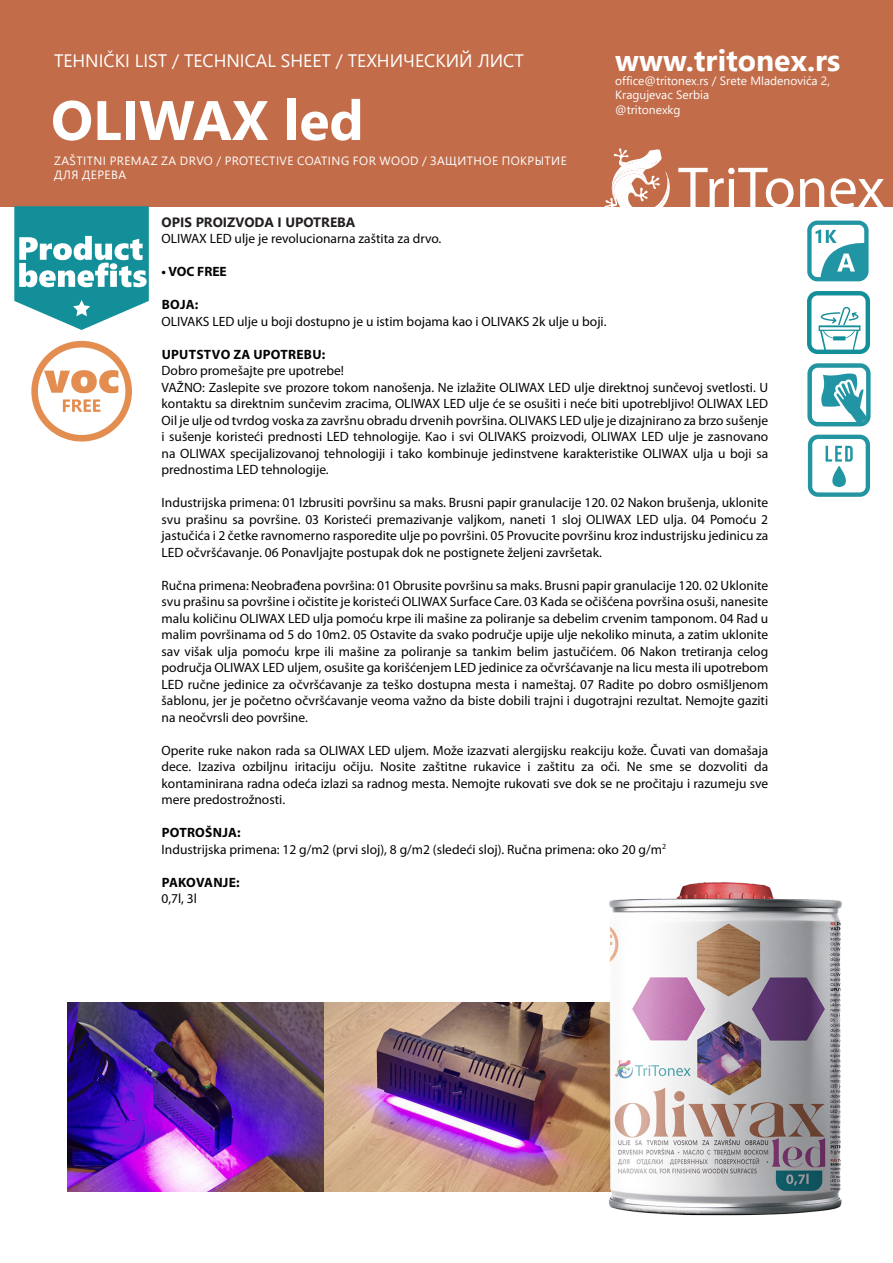
<style>
.page{position:relative;width:893px;height:1263px;background:#fff}
.page>*{position:absolute;margin:0;border:0;box-sizing:border-box;transform-origin:0 0}
.t1{font:700 55.5px "Segoe UI";color:#fff}
.t2{font:700 30px "Segoe UI";color:#fff}
.t3{font:18px "Segoe UI";color:#fff}
.t4{font:13.5px/16.5px "Myriad Pro";color:#040503;text-align:justify}
.t5{font:700 13.5px "Myriad Pro";letter-spacing:.02em;color:#040503}
.t6{font:700 13.5px "Segoe UI";color:#231f20}
.t7{font:12px/14.4px "Segoe UI";letter-spacing:.035em;color:#fff}
.t8{font:12px "Segoe UI";letter-spacing:.01em;color:#fff}
</style>
<div class="page">
<img style="left:323px;top:1002px;width:220px;height:190px">
<img style="left:68px;top:1002px;width:255px;height:190px">
<div style="left:0;top:0;width:893px;height:206px;background:#c36c49"></div>
<svg style="left:604px;top:148px;width:67px;height:59px"></svg>
<svg style="left:678px;top:168px;width:116px;height:39px"></svg>
<svg style="left:800px;top:178px;width:24px;height:29px"></svg>
<svg style="left:831px;top:178px;width:53px;height:29px"></svg>
<svg style="left:14px;top:206px;width:135px;height:124px"></svg>
<svg style="left:31px;top:341px;width:101px;height:100px"></svg>
<svg style="left:807px;top:291px;width:63px;height:63px"></svg>
<svg style="left:807px;top:363px;width:64px;height:63px"></svg>
<svg style="left:808px;top:435px;width:62px;height:62px"></svg>
<svg style="left:807px;top:221px;width:61px;height:60px"></svg>
<img style="left:543px;top:882px;width:299px;height:334px">
<p class="t3" style="left:54px;top:44px;width:471px">TEHNIČKI LIST / TECHNICAL SHEET / ТЕХНИЧЕСКИЙ ЛИСТ</p>
<p class="t1" style="left:51px;top:68px;width:314px">OLIWAX led</p>
<p class="t7" style="left:54px;top:152px;width:514px">ZAŠTITNI PREMAZ ZA DRVO / PROTECTIVE COATING FOR WOOD / ЗАЩИТНОЕ ПОКРЫТИЕ<br>ДЛЯ ДЕРЕВА</p>
<p class="t2" style="left:615px;top:32px;width:227px">www.tritonex.rs</p>
<p class="t8" style="left:615px;top:69px;width:216px">office@tritonex.rs / Srete Mladenovića 2,</p>
<p class="t8" style="left:615px;top:84px;width:95px">Kragujevac Serbia</p>
<p class="t8" style="left:615px;top:98px;width:67px">@tritonexkg</p>
<p class="t6" style="left:162px;top:209px;width:195px">OPIS PROIZVODA I UPOTREBA</p>
<p class="t4" style="left:162px;top:230px;width:281px">OLIWAX LED ulje je revolucionarna zaštita za drvo.</p>
<p class="t5" style="left:162px;top:263px;width:67px">• VOC FREE</p>
<p class="t5" style="left:162px;top:296px;width:38px">BOJA:</p>
<p class="t4" style="left:162px;top:313px;width:446px">OLIVAKS LED ulje u boji dostupno je u istim bojama kao i OLIVAKS 2k ulje u boji.</p>
<p class="t5" style="left:162px;top:345px;width:165px">UPUTSTVO ZA UPOTREBU:</p>
<p class="t4" style="left:162px;top:362px;width:184px">Dobro promešajte pre upotrebe!</p>
<p class="t4" style="left:162px;top:379px;width:608px">VAŽNO: Zaslepite sve prozore tokom nanošenja. Ne izlažite OLIWAX LED ulje direktnoj sunčevoj svetlosti. U kontaktu sa direktnim sunčevim zracima, OLIWAX LED ulje će se osušiti i neće biti upotrebljivo! OLIWAX LED Oil je ulje od tvrdog voska za završnu obradu drvenih površina. OLIVAKS LED ulje je dizajnirano za brzo sušenje i sušenje koristeći prednosti LED tehnologije. Kao i svi OLIVAKS proizvodi, OLIWAX LED ulje je zasnovano na OLIWAX specijalizovanoj tehnologiji i tako kombinuje jedinstvene karakteristike OLIWAX ulja u boji sa prednostima LED tehnologije.</p>
<p class="t4" style="left:162px;top:494px;width:608px">Industrijska primena: 01 Izbrusiti površinu sa maks. Brusni papir granulacije 120. 02 Nakon brušenja, uklonite svu prašinu sa površine. 03 Koristeći premazivanje valjkom, naneti 1 sloj OLIWAX LED ulja. 04 Pomoću 2 jastučića i 2 četke ravnomerno rasporedite ulje po površini. 05 Provucite površinu kroz industrijsku jedinicu za LED očvršćavanje. 06 Ponavljajte postupak dok ne postignete željeni završetak.</p>
<p class="t4" style="left:162px;top:577px;width:608px">Ručna primena: Neobrađena površina: 01 Obrusite površinu sa maks. Brusni papir granulacije 120. 02 Uklonite svu prašinu sa površine i očistite je koristeći OLIWAX Surface Care. 03 Kada se očišćena površina osuši, nanesite malu količinu OLIWAX LED ulja pomoću krpe ili mašine za poliranje sa debelim crvenim tamponom. 04 Rad u malim površinama od 5 do 10m2. 05 Ostavite da svako područje upije ulje nekoliko minuta, a zatim uklonite sav višak ulja pomoću krpe ili mašine za poliranje sa tankim belim jastučićem. 06 Nakon tretiranja celog područja OLIWAX LED uljem, osušite ga korišćenjem LED jedinice za očvršćavanje na licu mesta ili upotrebom LED ručne jedinice za očvršćavanje za teško dostupna mesta i nameštaj. 07 Radite po dobro osmišljenom šablonu, jer je početno očvršćavanje veoma važno da biste dobili trajni i dugotrajni rezultat. Nemojte gaziti na neočvrsli deo površine.</p>
<p class="t4" style="left:162px;top:742px;width:608px">Operite ruke nakon rada sa OLIWAX LED uljem. Može izazvati alergijsku reakciju kože. Čuvati van domašaja dece. Izaziva ozbiljnu iritaciju očiju. Nosite zaštitne rukavice i zaštitu za oči. Ne sme se dozvoliti da kontaminirana radna odeća izlazi sa radnog mesta. Nemojte rukovati sve dok se ne pročitaju i razumeju sve mere predostrožnosti.</p>
<p class="t5" style="left:162px;top:824px;width:80px">POTROŠNJA:</p>
<p class="t4" style="left:162px;top:841px;width:506px">Industrijska primena: 12 g/m2 (prvi sloj), 8 g/m2 (sledeći sloj). Ručna primena: oko 20 g/m<sup>2</sup></p>
<p class="t5" style="left:162px;top:873px;width:79px">PAKOVANJE:</p>
<p class="t4" style="left:162px;top:890px;width:37px">0,7l, 3l</p>
</div>
